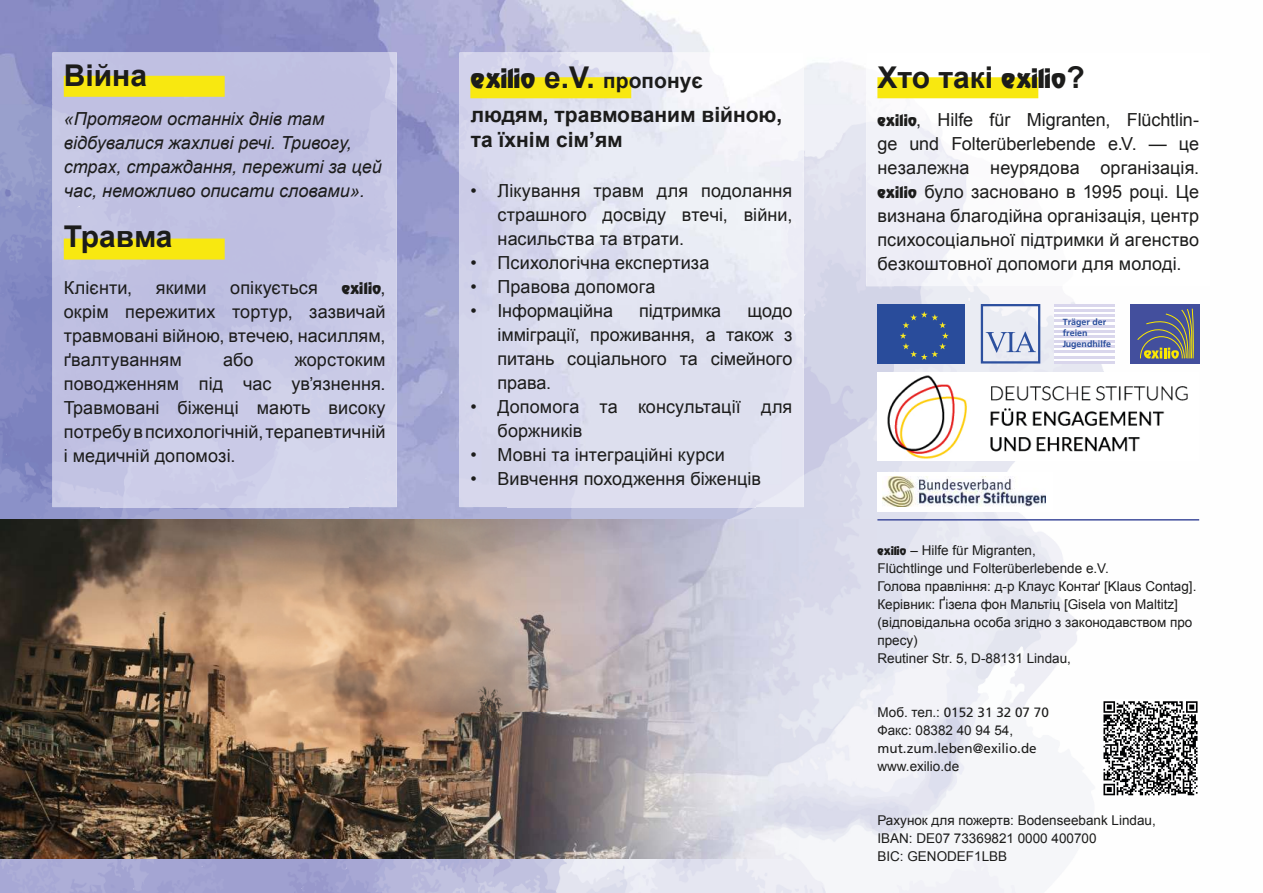
<style>
.page{position:relative;width:1263px;height:893px;background:#fff}
.page>*{position:absolute;margin:0;border:0;box-sizing:border-box;transform-origin:0 0}
.t1{font:700 30px "Arial";color:#1c1c1b}
.t2{font:700 21px/33.8px "Arial";color:#1c1c1b}
.t3{font:18px/24px "Arial";letter-spacing:.005em;color:#1c1c1b;text-align:justify}
.t4{font:italic 18px/24px "Arial";color:#1c1c1b}
.t5{font:18px "Revue cyr";letter-spacing:.015em;color:#1c1c1b}
.t6{font:13.5px/18px "Arial";color:#1c1c1b}
.t7{font:13.5px "Frutiger";color:#1c1c1b}
.t8{font:700 8.85px/11.1px "Frutiger";color:#284c9b}
.s1{font-family:"Revue cyr";font-weight:400}
.s2{font-family:"Revue cyr";font-weight:400;font-size:30px}
.s3{font-size:30px}
.s4{font-family:"Revue cyr"}
.s5{font-family:"Arial"}
</style>
<div class="page">
<img style="left:0;top:0;width:866px;height:104px">
<img style="left:0;top:104px;width:105px;height:416px">
<img style="left:369px;top:104px;width:104px;height:416px">
<img style="left:105px;top:507px;width:264px;height:13px">
<img style="left:473px;top:507px;width:317px;height:13px">
<img style="left:0;top:858px;width:826px;height:35px">
<hr style="left:877px;top:519px;width:322px;height:2px;background:#424f9d">
<img style="left:0;top:520px;width:876px;height:338px">
<img style="left:459px;top:53px;width:345px;height:50px">
<img style="left:459px;top:102px;width:50px;height:405px">
<div style="left:53px;top:53px;width:344px;height:50px;background:#c0c0e2"></div>
<img style="left:53px;top:102px;width:49px;height:405px">
<img style="left:348px;top:102px;width:49px;height:405px">
<div style="left:64px;top:239px;width:161px;height:21px;background:#f8e810"></div>
<div style="left:64px;top:76px;width:161px;height:21px;background:#f8e810"></div>
<div style="left:470px;top:77px;width:161px;height:21px;background:#f8e810"></div>
<div style="left:877px;top:77px;width:161px;height:21px;background:#f8e810"></div>
<div style="left:877px;top:304px;width:88px;height:60px;background:#294c9b"></div>
<svg style="left:900px;top:311px;width:49px;height:49px"></svg>
<div style="left:1130px;top:304px;width:69px;height:60px;background:#434f9d"></div>
<svg style="left:1137px;top:308px;width:57px;height:51px"></svg>
<svg style="left:1054px;top:319px;width:61px;height:40px"></svg>
<hr style="left:1054px;top:356px;width:61px;height:2px;background:#d9d6ec">
<hr style="left:1054px;top:361px;width:61px;height:3px;background:#d9d6ec">
<hr style="left:1054px;top:304px;width:61px;height:3px;background:#d9d6ec">
<hr style="left:1054px;top:309px;width:61px;height:3px;background:#d9d6ec">
<hr style="left:1054px;top:314px;width:61px;height:3px;background:#d9d6ec">
<hr style="left:1054px;top:320px;width:61px;height:2px;background:#d9d6ec">
<hr style="left:1054px;top:325px;width:61px;height:2px;background:#d9d6ec">
<hr style="left:1054px;top:330px;width:61px;height:2px;background:#d9d6ec">
<hr style="left:1054px;top:335px;width:61px;height:3px;background:#d9d6ec">
<hr style="left:1054px;top:340px;width:61px;height:3px;background:#d9d6ec">
<hr style="left:1054px;top:345px;width:61px;height:3px;background:#d9d6ec">
<hr style="left:1054px;top:351px;width:61px;height:2px;background:#d9d6ec">
<div style="left:981px;top:304px;width:59px;height:60px;border:2px solid #2d509f"></div>
<svg style="left:986px;top:332px;width:50px;height:21px"></svg>
<img style="left:887px;top:375px;width:301px;height:84px">
<img style="left:882px;top:476px;width:163px;height:30px">
<svg style="left:1103px;top:701px;width:95px;height:95px"></svg>
<svg style="left:1103px;top:701px;width:94px;height:94px"></svg>
<h1 class="t1" style="left:64px;top:55px;width:85px">Війна</h1>
<h1 class="t1" style="left:877px;top:58px;width:209px">Хто такі <span class="s1">exilio</span>?</h1>
<p class="t2" style="left:471px;top:65px;width:313px"><span class="s2">exilio</span> <span class="s3">e.V.</span> пропонує людям, травмованим війною,</p>
<p class="t2" style="left:471px;top:124px;width:153px">та їхнім сім’ям</p>
<p class="t4" style="left:64px;top:107px;width:320px">«Протягом останніх днів там відбувалися жахливі речі. Тривогу, страх, страждання, пережиті за цей час, неможливо описати словами».</p>
<p class="t3" style="left:877px;top:108px;width:323px"><span class="s4">exilio</span>, Hilfe für Migranten, Flüchtlin&shy;ge und Folterüberlebende e.V. — це незалежна неурядова організація. <span class="s4">exilio</span> було засновано в 1995 році. Це визнана благодійна організація, центр психосоціальної підтримки й агенство безкоштовної допомоги для молоді.</p>
<p class="t3" style="left:471px;top:180px;width:323px">ï Лікування травм для подолання</p>
<p class="t3" style="left:498px;top:203px;width:296px">страшного досвіду втечі, війни,</p>
<p class="t3" style="left:498px;top:227px;width:188px">насильства та втрати.</p>
<p class="t3" style="left:471px;top:252px;width:240px">ï Психологічна експертиза</p>
<p class="t3" style="left:471px;top:276px;width:186px">ï Правова допомога</p>
<p class="t3" style="left:471px;top:300px;width:144px">ï Інформаційна</p>
<p class="t3" style="left:639px;top:299px;width:84px">підтримка</p>
<p class="t3" style="left:747px;top:299px;width:46px">щодо</p>
<p class="t3" style="left:498px;top:323px;width:296px">імміграції, проживання, а також з</p>
<p class="t3" style="left:498px;top:347px;width:296px">питань соціального та сімейного</p>
<p class="t3" style="left:498px;top:371px;width:55px">права.</p>
<p class="t3" style="left:471px;top:396px;width:323px">ï Допомога та консультації для</p>
<p class="t3" style="left:498px;top:419px;width:86px">боржників</p>
<p class="t3" style="left:471px;top:444px;width:256px">ï Мовні та інтеграційні курси</p>
<p class="t3" style="left:471px;top:468px;width:292px">ï Вивчення походження біженців</p>
<h1 class="t1" style="left:64px;top:217px;width:110px">Травма</h1>
<p class="t3" style="left:64px;top:276px;width:70px">Клієнти,</p>
<p class="t3" style="left:156px;top:276px;width:52px">якими</p>
<p class="t3" style="left:230px;top:276px;width:89px">опікується</p>
<p class="t5" style="left:342px;top:278px;width:45px">exilio<span class="s5">,</span></p>
<p class="t3" style="left:64px;top:300px;width:323px">окрім пережитих тортур, зазвичай травмовані війною, втечею, насиллям, ґвалтуванням</p>
<p class="t8" style="left:1063px;top:317px;width:50px">Träger der freien<br>Jugendhilfe</p>
<p class="t3" style="left:223px;top:348px;width:32px">або</p>
<p class="t3" style="left:64px;top:348px;width:323px;text-indent:231px">жорстоким поводженням під час ув’язнення.<br>Травмовані біженці мають високу потребу в психологічній, терапевтичній і медичній допомозі.</p>
<p class="t6" style="left:877px;top:541px;width:321px"><span class="s4">exilio</span> – Hilfe für Migranten,<br>Flüchtlinge und Folterüberlebende e.V.<br>Голова правління: д-р Клаус Контаґ [Klaus Contag].<br>Керівник: Ґізела фон Мальтіц [Gisela von Maltitz] (відповідальна особа згідно з законодавством про пресу)<br>Reutiner Str. 5, D-88131 Lindau,</p>
<p class="t7" style="left:877px;top:704px;width:173px"><span class="s5">Моб. тел.:</span> 0152 31 32 07 70</p>
<p class="t6" style="left:877px;top:721px;width:137px">Факс: 08382 40 94 54,</p>
<p class="t7" style="left:877px;top:740px;width:161px">mut.zum.leben@exilio.de</p>
<p class="t6" style="left:877px;top:757px;width:83px">www.exilio.de</p>
<p class="t6" style="left:877px;top:811px;width:280px">Рахунок для пожертв: Bodenseebank Lindau,<br>IBAN: DE07 73369821 0000 400700<br>BIC: GENODEF1LBB</p>
</div>
